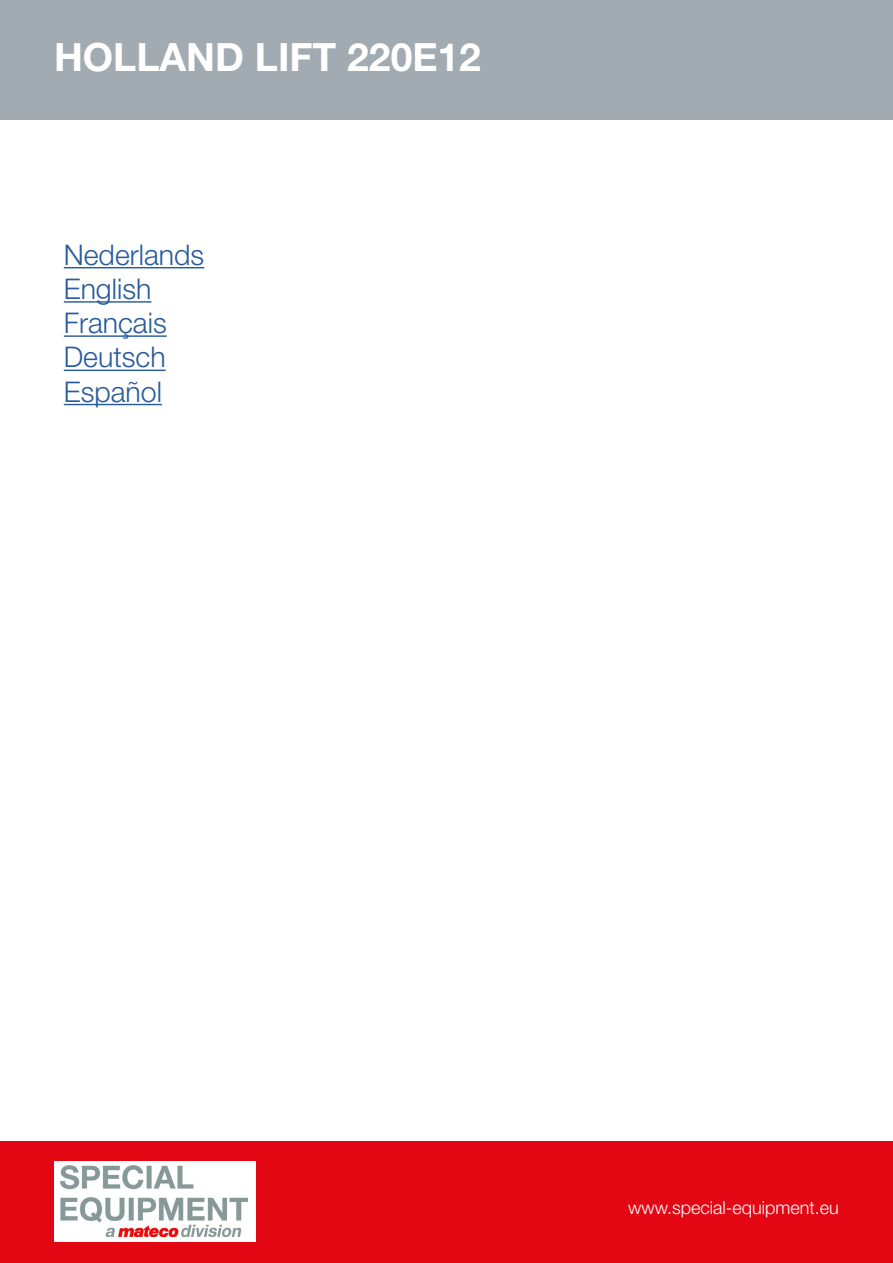
<style>
.page{position:relative;width:893px;height:1263px;background:#fff}
.page>*{position:absolute;margin:0;border:0;box-sizing:border-box;transform-origin:0 0}
.t1{font:700 39px "Helvetica Neue LT Std";color:#fff}
.t2{font:300 28.5px "Helvetica Neue LT Pro";color:#275b9b}
.t3{font:300 18px "Helvetica Neue LT Std";color:#fff}
</style>
<div class="page">
<div style="left:0;top:1142px;width:893px;height:121px;background:#e30613"></div>
<div style="left:54px;top:1161px;width:201px;height:80px;background:#fff"></div>
<img style="left:61px;top:1165px;width:186px;height:71px">
<div style="left:0;top:0;width:893px;height:120px;background:#a1abb1"></div>
<hr style="left:64px;top:267px;width:140px;height:1px;background:#275b9b">
<hr style="left:64px;top:301px;width:87px;height:2px;background:#275b9b">
<hr style="left:64px;top:335px;width:103px;height:2px;background:#275b9b">
<hr style="left:64px;top:370px;width:102px;height:1px;background:#275b9b">
<hr style="left:64px;top:404px;width:98px;height:1px;background:#275b9b">
<p class="t1" style="left:54px;top:33px;width:428px">HOLLAND LIFT 220E12</p>
<p class="t2" style="left:64px;top:237px;width:142px">Nederlands</p>
<p class="t2" style="left:64px;top:271px;width:89px">English</p>
<p class="t2" style="left:64px;top:306px;width:104px">Français</p>
<p class="t2" style="left:64px;top:340px;width:103px">Deutsch</p>
<p class="t2" style="left:64px;top:374px;width:100px">Español</p>
<p class="t3" style="left:628px;top:1196px;width:212px">www.special-equipment.eu</p>
<p class="t3" style="left:718px;top:1202px;width:122px">www.mateco.nl</p>
</div>
